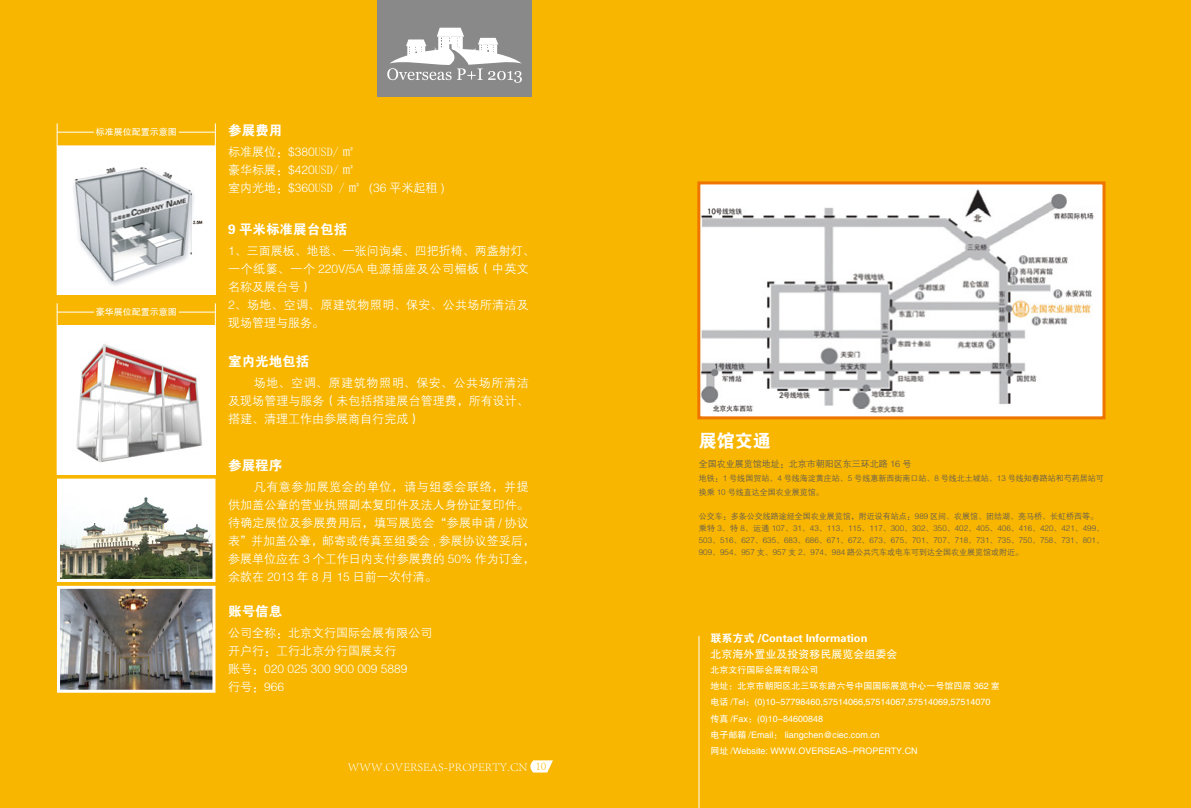
<style>
.page{position:relative;width:1191px;height:808px;background:#fff}
.page>*{position:absolute;margin:0;border:0;box-sizing:border-box;transform-origin:0 0}
.t1{font:18px "FZDHTJW GB1 0";color:#fff}
.t2{font:13.5px "FZDHTJW GB1 0";color:#fff}
.t3{font:12px/18px "FZZDXJW GB1 0";color:#fff}
.t4{font:12px/18px "FZZDXJW GB1 0";letter-spacing:.025em;color:#fff}
.t5{font:300 12px "Adobe Song Std";color:#fff}
.t6{font:300 12px "Adobe Song Std";color:#f8b600}
.t7{font:11px "FZDHTJW GB1 0";color:#fff}
.t8{font:11px "FZHTJW GB1 0";color:#fff}
.t9{font:9px "FZHTJW GB1 0";color:#fff}
.t10{font:9px "FZZDXJW GB1 0";color:#595757}
.t11{font:8px/12px "FZZDXJW GB1 0";color:#595757}
.s1{font-family:"Sim Sun"}
</style>
<div class="page">
<div style="left:0;top:0;width:607px;height:808px;background:#f8b600"></div>
<svg style="left:530px;top:760px;width:23px;height:12px"></svg>
<div style="left:57px;top:146px;width:158px;height:148px;background:#fff"></div>
<img style="left:73px;top:167px;width:130px;height:119px">
<svg style="left:57px;top:123px;width:1px;height:23px"></svg>
<svg style="left:215px;top:123px;width:1px;height:23px"></svg>
<hr style="left:57px;top:132px;width:37px;height:1px;background:#fff">
<hr style="left:179px;top:132px;width:36px;height:1px;background:#fff">
<img style="left:59px;top:328px;width:154px;height:144px">
<div style="left:57px;top:326px;width:158px;height:148px;border:1px solid #fff"></div>
<svg style="left:57px;top:303px;width:1px;height:23px"></svg>
<svg style="left:215px;top:303px;width:1px;height:23px"></svg>
<hr style="left:57px;top:312px;width:37px;height:1px;background:#fff">
<hr style="left:179px;top:312px;width:36px;height:1px;background:#fff">
<img style="left:61px;top:483px;width:150px;height:95px">
<div style="left:57px;top:479px;width:158px;height:103px;border:3px solid #fff"></div>
<img style="left:61px;top:590px;width:150px;height:99px">
<div style="left:57px;top:586px;width:158px;height:107px;border:3px solid #fff"></div>
<div style="left:377px;top:0;width:154px;height:96px;background:#898989"></div>
<svg style="left:387px;top:28px;width:135px;height:55px"></svg>
<div style="left:587px;top:0;width:604px;height:808px;background:#f8b600"></div>
<hr style="left:699px;top:636px;width:1px;height:172px;background:#fff">
<img style="left:701px;top:185px;width:400px;height:230px">
<div style="left:697px;top:181px;width:408px;height:238px;border:3px solid #ee7500"></div>
<p class="t9" style="left:96px;top:127px;width:82px">标准展位配置示意图</p>
<p class="t9" style="left:96px;top:307px;width:82px">豪华展位配置示意图</p>
<p class="t2" style="left:228px;top:123px;width:55px">参展费用</p>
<p class="t3" style="left:228px;top:143px;width:127px">标准展位：$380<span class="s1">USD/ ㎡</span></p>
<p class="t3" style="left:228px;top:161px;width:127px">豪华标展：$420<span class="s1">USD/ ㎡</span></p>
<p class="t3" style="left:228px;top:179px;width:218px">室内光地：$360<span class="s1">USD / ㎡</span> (36 平米起租 )</p>
<p class="t2" style="left:228px;top:221px;width:120px">9 平米标准展台包括</p>
<p class="t3" style="left:228px;top:242px;width:308px">1、三面展板、地毯、一张问询桌、四把折椅、两盏射灯、一个纸篓、一个 220V/5A 电源插座及公司楣板（中英文名称及展台号）</p>
<p class="t4" style="left:228px;top:296px;width:302px">2、场地、空调、原建筑物照明、保安、公共场所清洁及现场管理与服务。</p>
<p class="t2" style="left:228px;top:353px;width:82px">室内光地包括</p>
<p class="t3" style="left:228px;top:374px;width:302px;text-align:justify;text-indent:26px">场地、空调、原建筑物照明、保安、公共场所清洁及现场管理与服务（未包括搭建展台管理费，所有设计、搭建、清理工作由参展商自行完成）</p>
<p class="t2" style="left:228px;top:458px;width:55px">参展程序</p>
<p class="t3" style="left:228px;top:478px;width:308px;text-indent:26px">凡有意参加展览会的单位，请与组委会联络，并提供加盖公章的营业执照副本复印件及法人身份证复印件。待确定展位及参展费用后，填写展览会“参展申请 / 协议表”并加盖公章，邮寄或传真至组委会 , 参展协议签妥后，参展单位应在 3 个工作日内支付参展费的 50% 作为订金，余款在 2013 年 8 月 15 日前一次付清。</p>
<p class="t2" style="left:228px;top:604px;width:55px">账号信息</p>
<p class="t3" style="left:228px;top:624px;width:205px">公司全称：北京文行国际会展有限公司</p>
<p class="t3" style="left:228px;top:642px;width:169px">开户行：工行北京分行国展支行</p>
<p class="t3" style="left:228px;top:660px;width:181px">账号：020 025 300 900 009 5889</p>
<p class="t3" style="left:228px;top:678px;width:57px">行号：966</p>
<p class="t5" style="left:348px;top:760px;width:181px">WWW.OVERSEAS-PROPERTY.CN</p>
<p class="t6" style="left:535px;top:759px;width:13px">10</p>
<p class="t1" style="left:699px;top:431px;width:73px">展馆交通</p>
<p class="t10" style="left:699px;top:460px;width:214px">全国农业展览馆地址：北京市朝阳区东三环北路 16 号</p>
<p class="t11" style="left:699px;top:471px;width:406px;line-height:14px">地铁：1 号线国贸站、4 号线海淀黄庄站、5 号线惠新西街南口站、8 号线北土城站、13 号线知春路站和芍药居站可换乘 10 号线直达全国农业展览馆。</p>
<p class="t11" style="left:699px;top:510px;width:401px">公交车：多条公交线路途经全国农业展览馆，附近设有站点：989 区间、农展馆、团结湖、亮马桥、长虹桥西等。</p>
<p class="t11" style="left:699px;top:522px;width:407px;text-align:justify">乘特 3、特 8、运通 107、31、43、113、115、117、300、302、350、402、405、406、416、420、421、499、503、516、627、635、683、686、671、672、673、675、701、707、718、731、735、750、758、731、801、909、954、957 支、957 支 2、974、984 路公共汽车或电车可到达全国农业展览馆或附近。</p>
<p class="t7" style="left:710px;top:632px;width:158px">联系方式 /Contact Information</p>
<p class="t8" style="left:710px;top:648px;width:188px">北京海外置业及投资移民展览会组委会</p>
<p class="t9" style="left:710px;top:665px;width:109px">北京文行国际会展有限公司</p>
<p class="t9" style="left:710px;top:681px;width:291px">地址：北京市朝阳区北三环东路六号中国国际展览中心一号馆四层 362 室</p>
<p class="t9" style="left:710px;top:697px;width:282px">电话 /Tel：(0)10-57798460,57514066,57514067,57514069,57514070</p>
<p class="t9" style="left:710px;top:713px;width:114px">传真 /Fax：(0)10-84600848</p>
<p class="t9" style="left:710px;top:730px;width:171px">电子邮箱 /Email： liangchen@ciec.com.cn</p>
<p class="t9" style="left:710px;top:746px;width:209px">网址 /Website: WWW.OVERSEAS-PROPERTY.CN</p>
</div>
